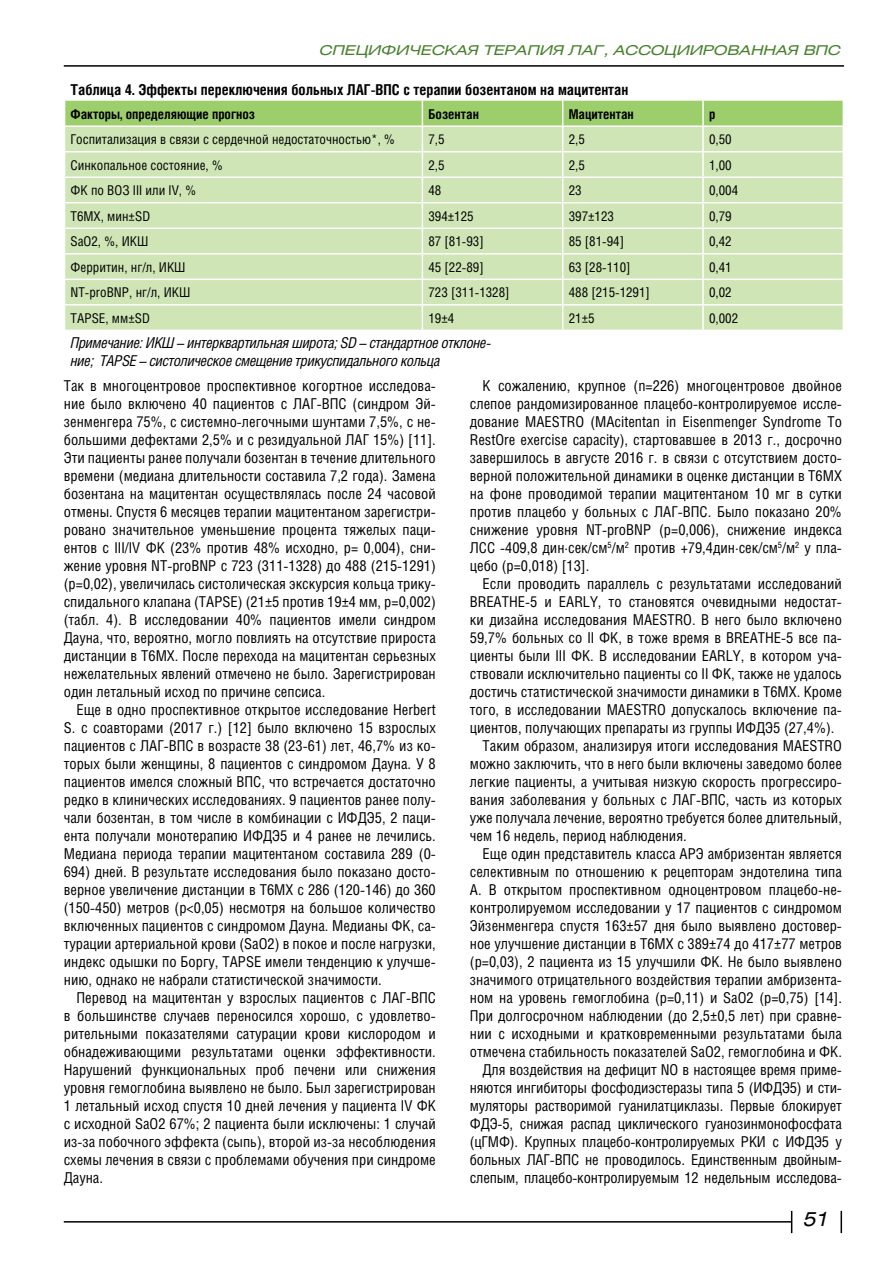
<style>
.page{position:relative;width:893px;height:1263px;background:#fff}
.page>*{position:absolute;margin:0;border:0;box-sizing:border-box;transform-origin:0 0}
.t1{font:italic 19.5px "Helios Ext";color:#000}
.t2{font:15px/18px "Helios Cond";color:#000;text-align:justify}
.t3{font:italic 15px/18px "Helios Cond";letter-spacing:-.03em;color:#000}
.t4{font:700 15px "Helios Cond";color:#000}
.t5{font:13.5px "Helios Cond";color:#000}
.t6{font:700 13.5px "Helios Cond";color:#000}
.t7{font:italic 13.5px "Helios Ext";letter-spacing:-.01em;color:#46812b;scale:1.14 1}
</style>
<div class="page">
<hr style="left:64px;top:65px;width:780px;height:2px;background:#000">
<hr style="left:64px;top:1221px;width:728px;height:1px;background:#000">
<svg style="left:791px;top:1211px;width:1px;height:22px"></svg>
<hr style="left:840px;top:1211px;width:2px;height:22px;background:#000">
<svg style="left:64px;top:101px;width:780px;height:229px;background:#cce4b1"></svg>
<p class="t7" style="left:320px;top:42px;width:459px">СПЕЦИФИЧЕСКАЯ ТЕРАПИЯ ЛАГ, АССОЦИИРОВАННАЯ ВПС</p>
<p class="t4" style="left:71px;top:80px;width:559px">Таблица 4. Эффекты переключения больных ЛАГ-ВПС с терапии бозентаном на мацитентан</p>
<p class="t6" style="left:71px;top:106px;width:186px">Факторы, определяющие прогноз</p>
<p class="t6" style="left:428px;top:106px;width:52px">Бозентан</p>
<p class="t6" style="left:569px;top:106px;width:67px">Мацитентан</p>
<p class="t6" style="left:709px;top:106px;width:8px">p</p>
<p class="t5" style="left:71px;top:131px;width:326px">Госпитализация в связи с сердечной недостаточностью*, %</p>
<p class="t5" style="left:428px;top:131px;width:18px">7,5</p>
<p class="t5" style="left:569px;top:131px;width:18px">2,5</p>
<p class="t5" style="left:709px;top:131px;width:24px">0,50</p>
<p class="t5" style="left:71px;top:157px;width:154px">Синкопальное состояние, %</p>
<p class="t5" style="left:428px;top:157px;width:18px">2,5</p>
<p class="t5" style="left:569px;top:157px;width:18px">2,5</p>
<p class="t5" style="left:709px;top:157px;width:24px">1,00</p>
<p class="t5" style="left:71px;top:182px;width:127px">ФК по ВОЗ III или IV, %</p>
<p class="t5" style="left:428px;top:182px;width:14px">48</p>
<p class="t5" style="left:569px;top:182px;width:14px">23</p>
<p class="t5" style="left:709px;top:182px;width:31px">0,004</p>
<p class="t5" style="left:71px;top:208px;width:81px">Т6МХ, мин±SD</p>
<p class="t5" style="left:428px;top:208px;width:47px">394±125</p>
<p class="t5" style="left:569px;top:208px;width:47px">397±123</p>
<p class="t5" style="left:709px;top:208px;width:24px">0,79</p>
<p class="t5" style="left:71px;top:233px;width:79px">SaO2, %, ИКШ</p>
<p class="t5" style="left:428px;top:233px;width:57px">87 [81-93]</p>
<p class="t5" style="left:569px;top:233px;width:57px">85 [81-94]</p>
<p class="t5" style="left:709px;top:233px;width:24px">0,42</p>
<p class="t5" style="left:71px;top:259px;width:117px">Ферритин, нг/л, ИКШ</p>
<p class="t5" style="left:428px;top:259px;width:57px">45 [22-89]</p>
<p class="t5" style="left:569px;top:259px;width:63px">63 [28-110]</p>
<p class="t5" style="left:709px;top:259px;width:24px">0,41</p>
<p class="t5" style="left:71px;top:285px;width:121px">NT-proBNP, нг/л, ИКШ</p>
<p class="t5" style="left:428px;top:285px;width:83px">723 [311-1328]</p>
<p class="t5" style="left:569px;top:285px;width:83px">488 [215-1291]</p>
<p class="t5" style="left:709px;top:285px;width:24px">0,02</p>
<p class="t5" style="left:71px;top:310px;width:81px">TAPSE, мм±SD</p>
<p class="t5" style="left:428px;top:310px;width:27px">19±4</p>
<p class="t5" style="left:569px;top:310px;width:27px">21±5</p>
<p class="t5" style="left:709px;top:310px;width:31px">0,002</p>
<p class="t3" style="left:71px;top:334px;width:422px">Примечание: ИКШ – интерквартильная широта; SD – стандартное отклоне&shy;ние; TAPSE – систолическое смещение трикуспидального кольца</p>
<p class="t2" style="left:64px;top:376px;width:374px">Так в многоцентровое проспективное когортное исследова&shy;ние было включено 40 пациентов с ЛАГ-ВПС (синдром Эй&shy;зенменгера 75%, с системно-легочными шунтами 7,5%, с не&shy;большими дефектами 2,5% и с резидуальной ЛАГ 15%) [11].<br>Эти пациенты ранее получали бозентан в течение длительного времени (медиана длительности составила 7,2 года). Замена бозентана на мацитентан осуществлялась после 24 часовой отмены. Спустя 6 месяцев терапии мацитентаном зарегистри&shy;ровано значительное уменьшение процента тяжелых паци&shy;ентов с III/IV ФК (23% против 48% исходно, р= 0,004), сни&shy;жение уровня NT-proBNP с 723 (311-1328) до 488 (215-1291) (р=0,02), увеличилась систолическая экскурсия кольца трику&shy;спидального клапана (TAPSE) (21±5 против 19±4 мм, р=0,002) (табл. 4). В исследовании 40% пациентов имели синдром Дауна, что, вероятно, могло повлиять на отсутствие прироста дистанции в Т6МХ. После перехода на мацитентан серьезных нежелательных явлений отмечено не было. Зарегистрирован один летальный исход по причине сепсиса.</p>
<p class="t2" style="left:64px;top:700px;width:374px;text-indent:13px">Еще в одно проспективное открытое исследование Herbert S. с соавторами (2017 г.) [12] было включено 15 взрослых пациентов с ЛАГ-ВПС в возрасте 38 (23-61) лет, 46,7% из ко&shy;торых были женщины, 8 пациентов с синдромом Дауна. У 8 пациентов имелся сложный ВПС, что встречается достаточно редко в клинических исследованиях. 9 пациентов ранее полу&shy;чали бозентан, в том числе в комбинации с ИФДЭ5, 2 паци&shy;ента получали монотерапию ИФДЭ5 и 4 ранее не лечились.<br>Медиана периода терапии мацитентаном составила 289 (0- 694) дней. В результате исследования было показано досто&shy;верное увеличение дистанции в Т6МХ с 286 (120-146) до 360 (150-450) метров (р&lt;0,05) несмотря на большое количество включенных пациентов с синдромом Дауна. Медианы ФК, са&shy;турации артериальной крови (SaO2) в покое и после нагрузки, индекс одышки по Боргу, TAPSE имели тенденцию к улучше&shy;нию, однако не набрали статистической значимости.</p>
<p class="t2" style="left:64px;top:988px;width:374px;text-indent:13px">Перевод на мацитентан у взрослых пациентов с ЛАГ-ВПС в большинстве случаев переносился хорошо, с удовлетво&shy;рительными показателями сатурации крови кислородом и обнадеживающими результатами оценки эффективности.<br>Нарушений функциональных проб печени или снижения уровня гемоглобина выявлено не было. Был зарегистрирован 1 летальный исход спустя 10 дней лечения у пациента IV ФК с исходной SaO2 67%; 2 пациента были исключены: 1 случай из-за побочного эффекта (сыпь), второй из-за несоблюдения схемы лечения в связи с проблемами обучения при синдроме Дауна.</p>
<p class="t2" style="left:470px;top:376px;width:374px;text-indent:13px">К сожалению, крупное (n=226) многоцентровое двойное слепое рандомизированное плацебо-контролируемое иссле&shy;дование MAESTRO (MAcitentan in Eisenmenger Syndrome To RestOre exercise capacity), стартовавшее в 2013 г., досрочно завершилось в августе 2016 г. в связи с отсутствием досто&shy;верной положительной динамики в оценке дистанции в Т6МХ на фоне проводимой терапии мацитентаном 10 мг в сутки против плацебо у больных с ЛАГ-ВПС. Было показано 20% снижение уровня NT-proBNP (р=0,006), снижение индекса ЛСС -409,8 дин∙сек/см<sup>5</sup>/м<sup>2</sup> против +79,4дин∙сек/см<sup>5</sup>/м<sup>2</sup> у пла&shy;цебо (р=0,018) [13].</p>
<p class="t2" style="left:483px;top:574px;width:361px">Если проводить параллель с результатами исследований</p>
<p class="t2" style="left:470px;top:592px;width:374px">BREATHE-5 и EARLY, то становятся очевидными недостат-</p>
<p class="t2" style="left:470px;top:610px;width:374px">ки дизайна исследования MAESTRO. В него было включено</p>
<p class="t2" style="left:470px;top:628px;width:373px">59,7% больных со II ФК, в тоже время в BREATHE-5 все па-</p>
<p class="t2" style="left:470px;top:646px;width:374px">циенты были III ФК. В исследовании EARLY, в котором уча-</p>
<p class="t2" style="left:470px;top:664px;width:374px">ствовали исключительно пациенты со II ФК, также не удалось</p>
<p class="t2" style="left:470px;top:682px;width:374px">достичь статистической значимости динамики в Т6МХ. Кроме</p>
<p class="t2" style="left:470px;top:700px;width:374px">того, в исследовании MAESTRO допускалось включение па-</p>
<p class="t2" style="left:470px;top:718px;width:366px">циентов, получающих препараты из группы ИФДЭ5 (27,4%).</p>
<p class="t2" style="left:483px;top:736px;width:361px">Таким образом, анализируя итоги исследования MAESTRO</p>
<p class="t2" style="left:470px;top:754px;width:374px">можно заключить, что в него были включены заведомо более</p>
<p class="t2" style="left:470px;top:772px;width:374px">легкие пациенты, а учитывая низкую скорость прогрессиро-</p>
<p class="t2" style="left:470px;top:790px;width:374px">вания заболевания у больных с ЛАГ-ВПС, часть из которых</p>
<p class="t2" style="left:470px;top:808px;width:374px">уже получала лечение, вероятно требуется более длительный,</p>
<p class="t2" style="left:470px;top:826px;width:218px">чем 16 недель, период наблюдения.</p>
<p class="t2" style="left:483px;top:844px;width:361px">Еще один представитель класса АРЭ амбризентан является</p>
<p class="t2" style="left:470px;top:862px;width:374px">селективным по отношению к рецепторам эндотелина типа</p>
<p class="t2" style="left:470px;top:880px;width:374px">А. В открытом проспективном одноцентровом плацебо-не-</p>
<p class="t2" style="left:470px;top:898px;width:374px">контролируемом исследовании у 17 пациентов с синдромом</p>
<p class="t2" style="left:470px;top:916px;width:374px">Эйзенменгера спустя 163±57 дня было выявлено достовер-</p>
<p class="t2" style="left:470px;top:934px;width:374px">ное улучшение дистанции в Т6МХ с 389±74 до 417±77 метров</p>
<p class="t2" style="left:470px;top:952px;width:374px">(р=0,03), 2 пациента из 15 улучшили ФК. Не было выявлено</p>
<p class="t2" style="left:470px;top:970px;width:374px">значимого отрицательного воздействия терапии амбризента-</p>
<p class="t2" style="left:470px;top:988px;width:374px">ном на уровень гемоглобина (р=0,11) и SaO2 (р=0,75) [14].</p>
<p class="t2" style="left:470px;top:1006px;width:374px">При долгосрочном наблюдении (до 2,5±0,5 лет) при сравне-</p>
<p class="t2" style="left:470px;top:1024px;width:374px">нии с исходными и кратковременными результатами была</p>
<p class="t2" style="left:470px;top:1042px;width:374px">отмечена стабильность показателей SaO2, гемоглобина и ФК.</p>
<p class="t2" style="left:483px;top:1060px;width:361px">Для воздействия на дефицит NO в настоящее время приме-</p>
<p class="t2" style="left:470px;top:1078px;width:374px">няются ингибиторы фосфодиэстеразы типа 5 (ИФДЭ5) и сти-</p>
<p class="t2" style="left:470px;top:1096px;width:374px">муляторы растворимой гуанилатциклазы. Первые блокирует</p>
<p class="t2" style="left:470px;top:1114px;width:374px">ФДЭ-5, снижая распад циклического гуанозинмонофосфата</p>
<p class="t2" style="left:470px;top:1132px;width:374px">(цГМФ). Крупных плацебо-контролируемых РКИ с ИФДЭ5 у</p>
<p class="t2" style="left:470px;top:1150px;width:374px">больных ЛАГ-ВПС не проводилось. Единственным двойным-</p>
<p class="t2" style="left:470px;top:1168px;width:374px">слепым, плацебо-контролируемым 12 недельным исследова-</p>
<h1 class="t1" style="left:803px;top:1207px;width:28px">51</h1>
</div>
